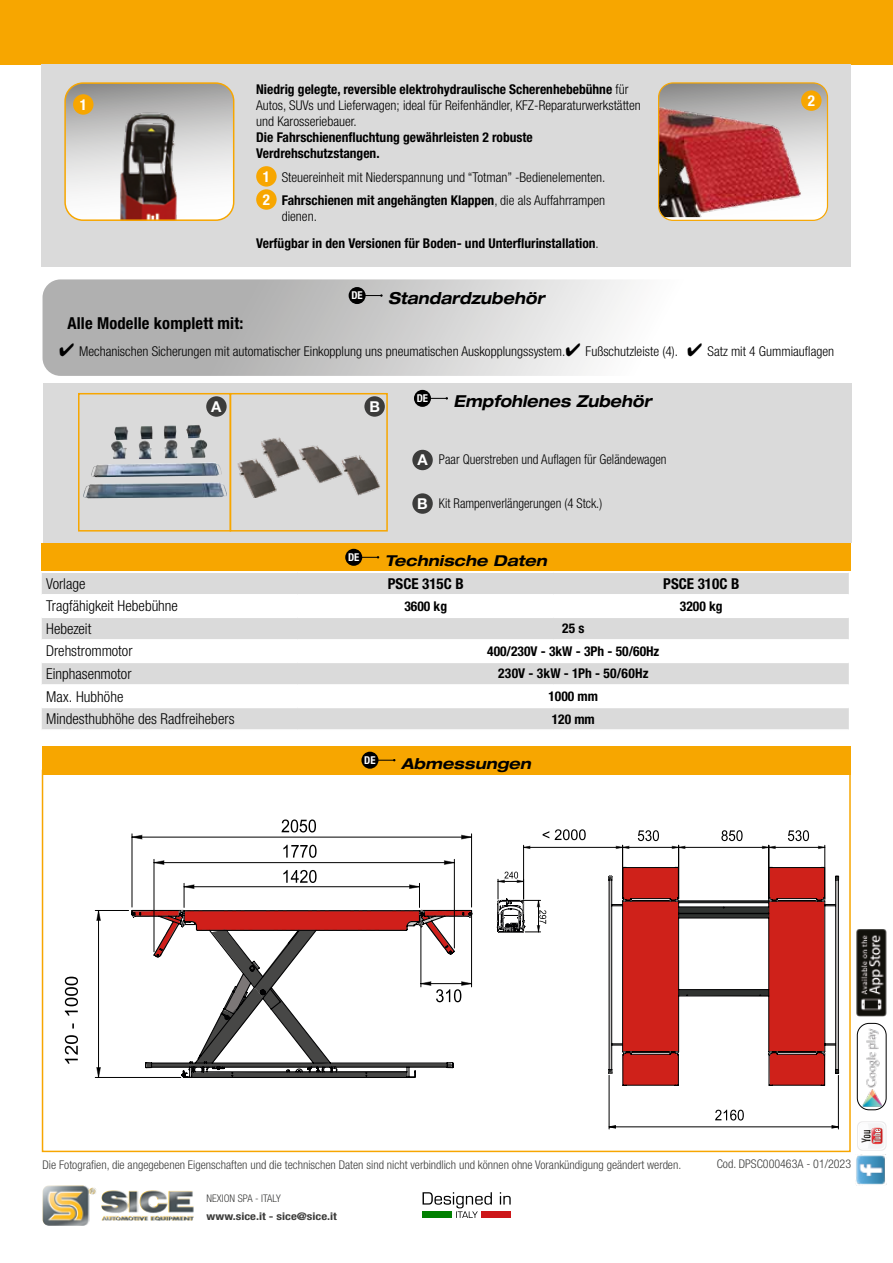
<style>
.page{position:relative;width:893px;height:1263px;background:#fff}
.page>*{position:absolute;margin:0;border:0;box-sizing:border-box;transform-origin:0 0}
.t1{font:italic 700 expanded 16.5px "Helvetica Neue LT Std";color:#000;scale:.9 1}
.t2{font:700 condensed 16.5px "Helvetica Neue LT Std";letter-spacing:.01em;color:#000}
.t3{font:300 condensed 15px "Helvetica Neue LT Std";color:#000}
.t4{font:italic 700 expanded 15px "Helvetica Neue LT Std";color:#000}
.t5{font:700 condensed 15px "Helvetica Neue LT Std";color:#000}
.t6{font:700 condensed 15px "Helvetica Neue LT Std";color:#fff}
.t7{font:700 15px "Helvetica Neue LT Std";color:#fff}
.t8{font:300 condensed 13.5px/16.2px "Helvetica Neue LT Std";color:#000}
.t9{font:700 condensed 13.5px/16.2px "Helvetica Neue LT Std";color:#000}
.t10{font:300 condensed 13.5px "Helvetica Neue LT Std";color:#000;scale:.95 1}
.t11{font:300 condensed 12px "Helvetica Neue LT Std";color:#3c3c3b}
.t12{font:700 condensed 10.8px "Helvetica Neue LT Std";color:#fff}
.t13{font:700 condensed 10.5px "Helvetica Neue LT Std";color:#3c3c3b;scale:1.2 1}
.t14{font:300 condensed 10.5px "Helvetica Neue LT Std";color:#3c3c3b}
.s1{font-weight:700}
.s2{font-weight:700;font-size:15px;color:#fff}
.s3{font-weight:300}
.s4{font-weight:700;font-stretch:normal;font-size:15px;color:#fff}
</style>
<div class="page">
<div style="left:0;top:0;width:893px;height:64px;background:#f7a600"></div>
<img style="left:856px;top:1154px;width:30px;height:31px">
<div style="left:857px;top:1121px;width:29px;height:30px;background:#eae9ea;border-radius:5px"></div>
<div style="left:858px;top:1122px;width:27px;height:28px;background:#fff;border-radius:5px"></div>
<div style="left:859px;top:1123px;width:25px;height:26px;background:#f3f4f5;border-radius:4px"></div>
<svg style="left:859px;top:1123px;width:24px;height:26px"></svg>
<img style="left:856px;top:929px;width:31px;height:88px">
<div style="left:857px;top:1023px;width:29px;height:87px;border:1px solid #000;border-radius:12px"></div>
<img style="left:862px;top:1025px;width:19px;height:83px">
<img style="left:43px;top:1185px;width:151px;height:41px">
<div style="left:43px;top:383px;width:808px;height:160px;background:#dadada"></div>
<svg style="left:423px;top:1192px;width:88px;height:26px"></svg>
<div style="left:42px;top:64px;width:809px;height:203px;background:#dadada"></div>
<div style="left:78px;top:393px;width:153px;height:138px;border:2px solid #f7a600"></div>
<div style="left:230px;top:393px;width:158px;height:138px;border:2px solid #f7a600"></div>
<svg style="left:43px;top:279px;width:592px;height:97px;background:#c8c8c8"></svg>
<svg style="left:67px;top:85px;width:167px;height:135px"></svg>
<img style="left:110px;top:106px;width:79px;height:112px">
<div style="left:64px;top:82px;width:170px;height:139px;border:2px solid #f7a600;border-radius:18px"></div>
<svg style="left:660px;top:84px;width:167px;height:136px;background:#bab9b7"></svg>
<img style="left:660px;top:107px;width:152px;height:110px">
<div style="left:658px;top:82px;width:170px;height:139px;border:1px solid #f7a600;border-radius:15px"></div>
<div style="left:73px;top:94px;width:20px;height:21px;background:#f7a600;border-radius:50%"></div>
<div style="left:801px;top:90px;width:20px;height:21px;background:#f7a600;border-radius:50%"></div>
<div style="left:42px;top:746px;width:809px;height:28px;background:#f7a600"></div>
<div style="left:42px;top:543px;width:809px;height:28px;background:#f7a600"></div>
<img style="left:164px;top:425px;width:37px;height:13px">
<img style="left:237px;top:437px;width:143px;height:60px">
<div style="left:364px;top:396px;width:21px;height:21px;background:#3c3c3b;border-radius:50%"></div>
<div style="left:206px;top:396px;width:21px;height:21px;background:#3c3c3b;border-radius:50%"></div>
<svg style="left:65px;top:977px;width:13px;height:87px"></svg>
<hr style="left:95px;top:910px;width:34px;height:1px;background:#000">
<hr style="left:95px;top:1077px;width:86px;height:1px;background:#000">
<hr style="left:132px;top:834px;width:1px;height:73px;background:#000">
<hr style="left:471px;top:834px;width:1px;height:73px;background:#000">
<svg style="left:96px;top:911px;width:5px;height:166px"></svg>
<svg style="left:131px;top:819px;width:341px;height:20px"></svg>
<svg style="left:132px;top:845px;width:340px;height:233px"></svg>
<hr style="left:838px;top:1075px;width:1px;height:54px;background:#000">
<hr style="left:609px;top:1075px;width:1px;height:54px;background:#000">
<hr style="left:824px;top:845px;width:1px;height:54px;background:#000">
<hr style="left:768px;top:845px;width:1px;height:54px;background:#000">
<hr style="left:678px;top:845px;width:1px;height:54px;background:#000">
<hr style="left:622px;top:845px;width:1px;height:54px;background:#000">
<hr style="left:523px;top:845px;width:1px;height:54px;background:#000">
<svg style="left:609px;top:1110px;width:230px;height:18px"></svg>
<svg style="left:523px;top:829px;width:302px;height:20px"></svg>
<svg style="left:496px;top:866px;width:343px;height:220px"></svg>
<svg style="left:497px;top:872px;width:49px;height:61px"></svg>
<svg style="left:608px;top:867px;width:230px;height:218px"></svg>
<svg style="left:362px;top:556px;width:17px;height:2px"></svg>
<div style="left:345px;top:549px;width:17px;height:17px;background:#000;border-radius:50%"></div>
<svg style="left:378px;top:759px;width:17px;height:2px"></svg>
<div style="left:361px;top:752px;width:17px;height:17px;background:#000;border-radius:50%"></div>
<div style="left:412px;top:450px;width:21px;height:20px;background:#3c3c3b;border-radius:50%"></div>
<div style="left:412px;top:493px;width:21px;height:21px;background:#3c3c3b;border-radius:50%"></div>
<svg style="left:431px;top:397px;width:17px;height:3px"></svg>
<div style="left:414px;top:390px;width:17px;height:17px;background:#000;border-radius:50%"></div>
<svg style="left:366px;top:294px;width:17px;height:3px"></svg>
<div style="left:349px;top:287px;width:17px;height:17px;background:#000;border-radius:50%"></div>
<svg style="left:42px;top:573px;width:807px;height:156px;fill:#dadada"></svg>
<hr style="left:42px;top:594px;width:256px;height:1px;background:#fff">
<hr style="left:298px;top:594px;width:256px;height:1px;background:#fff">
<hr style="left:554px;top:594px;width:295px;height:1px;background:#fff">
<hr style="left:42px;top:616px;width:256px;height:2px;background:#fff">
<hr style="left:298px;top:616px;width:256px;height:2px;background:#fff">
<hr style="left:554px;top:616px;width:295px;height:2px;background:#fff">
<hr style="left:42px;top:639px;width:256px;height:2px;background:#fff">
<hr style="left:298px;top:639px;width:256px;height:2px;background:#fff">
<hr style="left:554px;top:639px;width:295px;height:2px;background:#fff">
<hr style="left:42px;top:662px;width:256px;height:1px;background:#fff">
<hr style="left:298px;top:662px;width:256px;height:1px;background:#fff">
<hr style="left:554px;top:662px;width:295px;height:1px;background:#fff">
<hr style="left:42px;top:684px;width:256px;height:2px;background:#fff">
<hr style="left:298px;top:684px;width:256px;height:2px;background:#fff">
<hr style="left:554px;top:684px;width:295px;height:2px;background:#fff">
<hr style="left:42px;top:707px;width:256px;height:1px;background:#fff">
<hr style="left:298px;top:707px;width:256px;height:1px;background:#fff">
<hr style="left:554px;top:707px;width:295px;height:1px;background:#fff">
<div style="left:256px;top:166px;width:21px;height:21px;background:#f7a600;border-radius:50%"></div>
<div style="left:256px;top:189px;width:21px;height:21px;background:#f7a600;border-radius:50%"></div>
<p class="t8" style="left:256px;top:81px;width:386px"><span class="s1">Niedrig gelegte, reversible elektrohydraulische Scherenhebebühne</span> für<br>Autos, SUVs und Lieferwagen; ideal für Reifenhändler, KFZ-Reparaturwerkstätten und Karosseriebauer.</p>
<p class="t9" style="left:256px;top:129px;width:278px">Die Fahrschienenfluchtung gewährleisten 2 robuste<br>Verdrehschutzstangen.</p>
<p class="t8" style="left:263px;top:165px;width:344px;line-height:23.1px"><span class="s2">1</span> Steuereinheit mit Niederspannung und “Totman” -Bedienelementen.<br><span class="s2">2</span> <span class="s1">Fahrschienen mit angehängten Klappen</span>, die als Auffahrrampen</p>
<p class="t8" style="left:282px;top:208px;width:37px">dienen.</p>
<p class="t6" style="left:80px;top:95px;width:9px">1</p>
<p class="t6" style="left:808px;top:92px;width:9px">2</p>
<p class="t9" style="left:256px;top:235px;width:344px">Verfügbar in den Versionen für Boden- und Unterflurinstallation<span class="s3">.</span></p>
<p class="t12" style="left:351px;top:289px;width:13px">DE</p>
<p class="t1" style="left:388px;top:288px;width:175px">Standardzubehör</p>
<p class="t2" style="left:68px;top:313px;width:177px">Alle Modelle komplett mit:</p>
<p class="t8" style="left:59px;top:342px;width:777px">✔ Mechanischen Sicherungen mit automatischer Einkopplung uns pneumatischen Auskopplungssystem.✔ Fußschutzleiste (4). ✔ Satz mit 4 Gummiauflagen</p>
<p class="t7" style="left:211px;top:397px;width:12px">A</p>
<p class="t7" style="left:369px;top:397px;width:12px">B</p>
<p class="t12" style="left:417px;top:391px;width:13px">DE</p>
<p class="t1" style="left:453px;top:391px;width:221px">Empfohlenes Zubehör</p>
<p class="t10" style="left:417px;top:452px;width:264px"><span class="s4">A</span> Paar Querstreben und Auflagen für Geländewagen</p>
<p class="t10" style="left:417px;top:495px;width:196px"><span class="s4">B</span> Kit Rampenverlängerungen (4 Stck.)</p>
<p class="t12" style="left:348px;top:550px;width:13px">DE</p>
<p class="t4" style="left:385px;top:551px;width:164px">Technische Daten</p>
<p class="t3" style="left:46px;top:575px;width:41px">Vorlage</p>
<p class="t5" style="left:388px;top:574px;width:78px">PSCE 315C B</p>
<p class="t5" style="left:663px;top:574px;width:78px">PSCE 310C B</p>
<p class="t3" style="left:46px;top:597px;width:133px">Tragfähigkeit Hebebühne</p>
<p class="t9" style="left:404px;top:598px;width:44px">3600 kg</p>
<p class="t9" style="left:680px;top:598px;width:44px">3200 kg</p>
<p class="t3" style="left:46px;top:620px;width:47px">Hebezeit</p>
<p class="t9" style="left:562px;top:620px;width:24px">25 s</p>
<p class="t3" style="left:46px;top:642px;width:88px">Drehstrommotor</p>
<p class="t9" style="left:487px;top:643px;width:174px">400/230V - 3kW - 3Ph - 50/60Hz</p>
<p class="t3" style="left:46px;top:665px;width:87px">Einphasenmotor</p>
<p class="t9" style="left:498px;top:665px;width:152px">230V - 3kW - 1Ph - 50/60Hz</p>
<p class="t3" style="left:46px;top:688px;width:79px">Max. Hubhöhe</p>
<p class="t9" style="left:548px;top:688px;width:51px">1000 mm</p>
<p class="t3" style="left:46px;top:710px;width:190px">Mindesthubhöhe des Radfreihebers</p>
<p class="t9" style="left:552px;top:710px;width:45px">120 mm</p>
<p class="t12" style="left:364px;top:753px;width:13px">DE</p>
<p class="t4" style="left:401px;top:754px;width:132px">Abmessungen</p>
<p class="t11" style="left:43px;top:1158px;width:640px">Die Fotografien, die angegebenen Eigenschaften und die technischen Daten sind nicht verbindlich und können ohne Vorankündigung geändert werden.</p>
<p class="t14" style="left:207px;top:1192px;width:75px">NEXION SPA - ITALY</p>
<p class="t13" style="left:207px;top:1210px;width:110px">www.sice.it - sice@sice.it</p>
<p class="t11" style="left:717px;top:1156px;width:136px">Cod. DPSC000463A - 01/2023</p>
</div>
